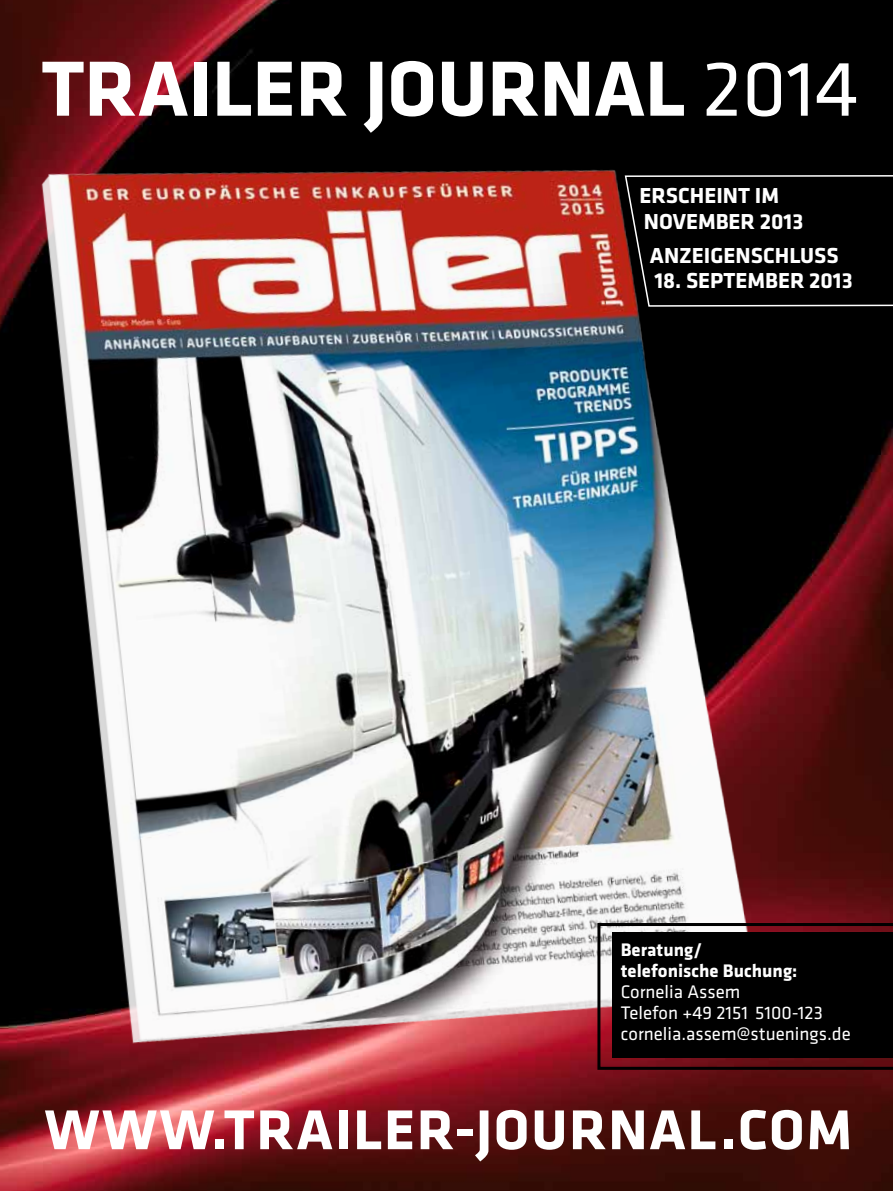
<style>
.page{position:relative;width:893px;height:1191px;background:#fff}
.page>*{position:absolute;margin:0;border:0;box-sizing:border-box;transform-origin:0 0}
.t1{font:700 81px "Klavika Basic";color:#fff}
.t2{font:700 58.2px "Klavika Basic";letter-spacing:.03em;color:#fff}
.t3{font:700 22.5px/25.5px "Klavika Basic";color:#fff}
.t4{font:18.75px/21px "Klavika Basic";color:#fff}
.t5{font:700 18.75px/21px "Klavika Basic";color:#fff}
.s1{font-weight:400}
</style>
<div class="page">
<img style="left:0;top:0;width:893px;height:1191px">
<img style="left:0;top:0;width:840px;height:367px">
<img style="left:2px;top:89px;width:778px;height:1013px">
<div style="left:624px;top:174px;width:269px;height:133px;background:#000"></div>
<svg style="left:597px;top:923px;width:296px;height:146px;background:#150b0c"></svg>
<h1 class="t1" style="left:41px;top:30px;width:818px">TRAILER JOURNAL <span class="s1">2014</span></h1>
<p class="t3" style="left:639px;top:182px;width:165px">ERSCHEINT IM<br>NOVEMBER 2013</p>
<p class="t3" style="left:650px;top:242px;width:190px">ANZEIGENSCHLUSS</p>
<p class="t3" style="left:654px;top:267px;width:200px">18. SEPTEMBER 2013</p>
<p class="t5" style="left:621px;top:938px;width:178px">BERATUNG/<br>TELEFONISCHE BUCHUNG:</p>
<p class="t4" style="left:621px;top:980px;width:231px">Cornelia Assem<br>Telefon +49 2151 5100-123 cornelia.assem@stuenings.de</p>
<h2 class="t2" style="left:45px;top:1087px;width:809px">WWW.TRAILER-JOURNAL.COM</h2>
</div>
